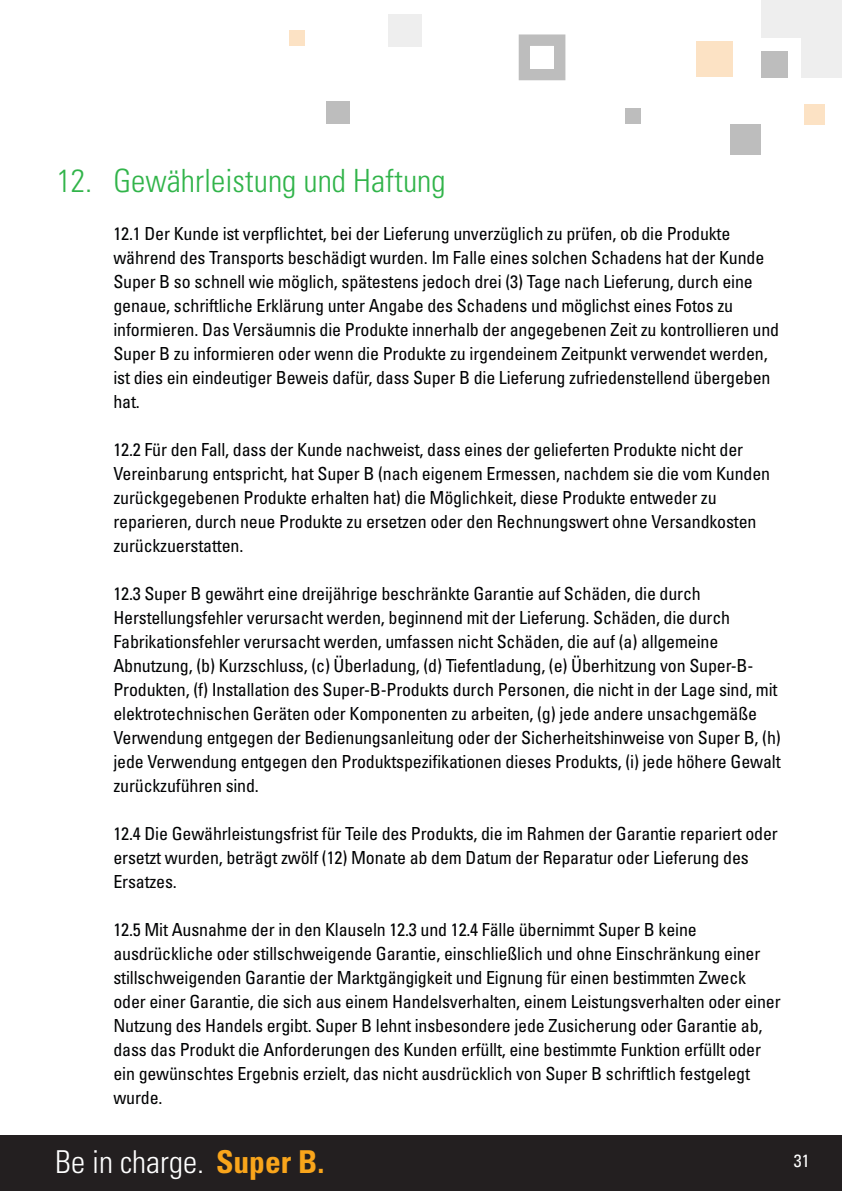
<style>
.page{position:relative;width:842px;height:1191px;background:#fff}
.page>*{position:absolute;margin:0;border:0;box-sizing:border-box;transform-origin:0 0}
.t1{font:300 condensed 32px "Univers LT Std";color:#31b44a}
.t2{font:300 condensed 31.6px "Univers LT Std";color:#fff}
.t3{font:condensed 18px/24px "Univers LT Std";letter-spacing:-.01em;color:#010203}
.t4{font:condensed 17.8px "Univers LT Std";color:#fff}
.s1{font-weight:700;color:#f9a51b}
</style>
<div class="page">
<div style="left:0;top:1135px;width:842px;height:56px;background:#231f20"></div>
<div style="left:326px;top:101px;width:24px;height:22px;background:#bdbdbd"></div>
<div style="left:289px;top:30px;width:16px;height:16px;background:#fce2c4"></div>
<div style="left:388px;top:14px;width:33px;height:33px;background:#eee"></div>
<div style="left:519px;top:34px;width:46px;height:46px;background:#bdbdbd"></div>
<div style="left:530px;top:46px;width:24px;height:23px;background:#fff"></div>
<div style="left:761px;top:52px;width:27px;height:26px;background:#bdbdbd"></div>
<div style="left:804px;top:105px;width:20px;height:20px;background:#fce2c4"></div>
<div style="left:802px;top:38px;width:40px;height:40px;background:#eee"></div>
<div style="left:802px;top:0;width:40px;height:38px;background:#eee"></div>
<div style="left:761px;top:0;width:41px;height:38px;background:#eee"></div>
<div style="left:730px;top:125px;width:31px;height:30px;background:#bdbdbd"></div>
<div style="left:696px;top:41px;width:37px;height:36px;background:#fce2c4"></div>
<div style="left:625px;top:109px;width:16px;height:15px;background:#bdbdbd"></div>
<p class="t1" style="left:57px;top:162px;width:390px">12. Gewährleistung und Haftung</p>
<p class="t3" style="left:113px;top:221px;width:667px">12.1 Der Kunde ist verpflichtet, bei der Lieferung unverzüglich zu prüfen, ob die Produkte während des Transports beschädigt wurden. Im Falle eines solchen Schadens hat der Kunde Super B so schnell wie möglich, spätestens jedoch drei (3) Tage nach Lieferung, durch eine genaue, schriftliche Erklärung unter Angabe des Schadens und möglichst eines Fotos zu informieren. Das Versäumnis die Produkte innerhalb der angegebenen Zeit zu kontrollieren und Super B zu informieren oder wenn die Produkte zu irgendeinem Zeitpunkt verwendet werden, ist dies ein eindeutiger Beweis dafür, dass Super B die Lieferung zufriedenstellend übergeben hat.</p>
<p class="t3" style="left:113px;top:437px;width:658px">12.2 Für den Fall, dass der Kunde nachweist, dass eines der gelieferten Produkte nicht der Vereinbarung entspricht, hat Super B (nach eigenem Ermessen, nachdem sie die vom Kunden zurückgegebenen Produkte erhalten hat) die Möglichkeit, diese Produkte entweder zu reparieren, durch neue Produkte zu ersetzen oder den Rechnungswert ohne Versandkosten zurückzuerstatten.</p>
<p class="t3" style="left:113px;top:581px;width:669px">12.3 Super B gewährt eine dreijährige beschränkte Garantie auf Schäden, die durch Herstellungsfehler verursacht werden, beginnend mit der Lieferung. Schäden, die durch Fabrikationsfehler verursacht werden, umfassen nicht Schäden, die auf (a) allgemeine Abnutzung, (b) Kurzschluss, (c) Überladung, (d) Tiefentladung, (e) Überhitzung von Super-B-Produkten, (f) Installation des Super-B-Produkts durch Personen, die nicht in der Lage sind, mit elektrotechnischen Geräten oder Komponenten zu arbeiten, (g) jede andere unsachgemäße Verwendung entgegen der Bedienungsanleitung oder der Sicherheitshinweise von Super B, (h) jede Verwendung entgegen den Produktspezifikationen dieses Produkts, (i) jede höhere Gewalt zurückzuführen sind.</p>
<p class="t3" style="left:113px;top:821px;width:666px">12.4 Die Gewährleistungsfrist für Teile des Produkts, die im Rahmen der Garantie repariert oder ersetzt wurden, beträgt zwölf (12) Monate ab dem Datum der Reparatur oder Lieferung des<br>Ersatzes.</p>
<p class="t3" style="left:113px;top:917px;width:669px">12.5 Mit Ausnahme der in den Klauseln 12.3 und 12.4 Fälle übernimmt Super B keine ausdrückliche oder stillschweigende Garantie, einschließlich und ohne Einschränkung einer stillschweigenden Garantie der Marktgängigkeit und Eignung für einen bestimmten Zweck oder einer Garantie, die sich aus einem Handelsverhalten, einem Leistungsverhalten oder einer Nutzung des Handels ergibt. Super B lehnt insbesondere jede Zusicherung oder Garantie ab, dass das Produkt die Anforderungen des Kunden erfüllt, eine bestimmte Funktion erfüllt oder ein gewünschtes Ergebnis erzielt, das nicht ausdrücklich von Super B schriftlich festgelegt wurde.</p>
<h2 class="t2" style="left:55px;top:1143px;width:271px">Be in charge. <span class="s1">Super B.</span></h2>
<p class="t4" style="left:794px;top:1149px;width:17px">31</p>
</div>
